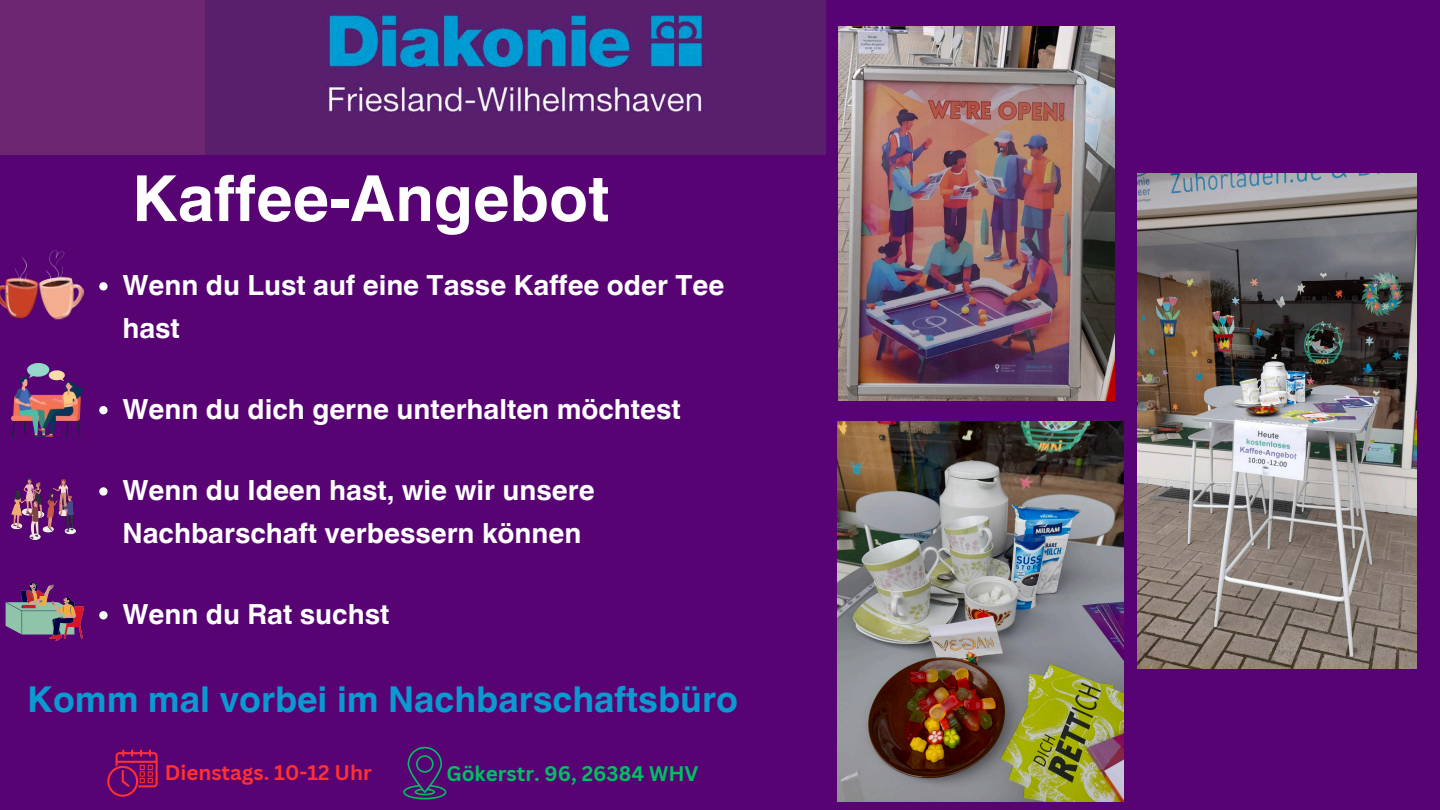
<style>
.page{position:relative;width:1440px;height:810px;background:#570373}
.page>*{position:absolute;margin:0;border:0;box-sizing:border-box;transform-origin:0 0}
.t1{font:700 63.6px "Helvetica World";color:#fff}
.t2{font:700 35.7px "Helvetica World";color:#0a99d0}
.t3{font:700 27.8px/42.5px "Helvetica World";color:#fff}
.t4{font:700 20.6px "Canva Sans";color:#00bf63}
.t5{font:700 20.6px "Canva Sans";color:#ff3131}
</style>
<div class="page">
<div style="left:0;top:0;width:205px;height:155px;background:#6d2772"></div>
<svg style="left:99px;top:282px;width:9px;height:9px"></svg>
<svg style="left:99px;top:406px;width:9px;height:8px"></svg>
<svg style="left:99px;top:487px;width:9px;height:9px"></svg>
<svg style="left:99px;top:611px;width:9px;height:8px"></svg>
<svg style="left:107px;top:749px;width:51px;height:48px"></svg>
<svg style="left:403px;top:747px;width:43px;height:52px"></svg>
<img style="left:0;top:250px;width:84px;height:70px">
<img style="left:11px;top:364px;width:71px;height:72px">
<img style="left:11px;top:478px;width:65px;height:62px">
<svg style="left:5px;top:582px;width:79px;height:59px"></svg>
<img style="left:205px;top:0;width:620px;height:155px">
<img style="left:838px;top:27px;width:276px;height:373px">
<img style="left:838px;top:421px;width:285px;height:381px">
<img style="left:1138px;top:174px;width:278px;height:495px">
<h2 class="t1" style="left:132px;top:147px;width:478px">Kaffee-Angebot</h2>
<p class="t3" style="left:122px;top:261px;width:603px">Wenn du Lust auf eine Tasse Kaffee oder Tee hast</p>
<p class="t3" style="left:122px;top:385px;width:560px">Wenn du dich gerne unterhalten möchtest</p>
<h1 class="t3" style="left:122px;top:466px;width:474px">Wenn du Ideen hast, wie wir unsere<br>Nachbarschaft verbessern können</h1>
<p class="t3" style="left:122px;top:590px;width:269px">Wenn du Rat suchst</p>
<p class="t2" style="left:28px;top:670px;width:712px">Komm mal vorbei im Nachbarschaftsbüro</p>
<p class="t5" style="left:165px;top:758px;width:209px">Dienstags. 10-12 Uhr</p>
<p class="t4" style="left:446px;top:759px;width:254px">Gökerstr. 96, 26384 WHV</p>
</div>
